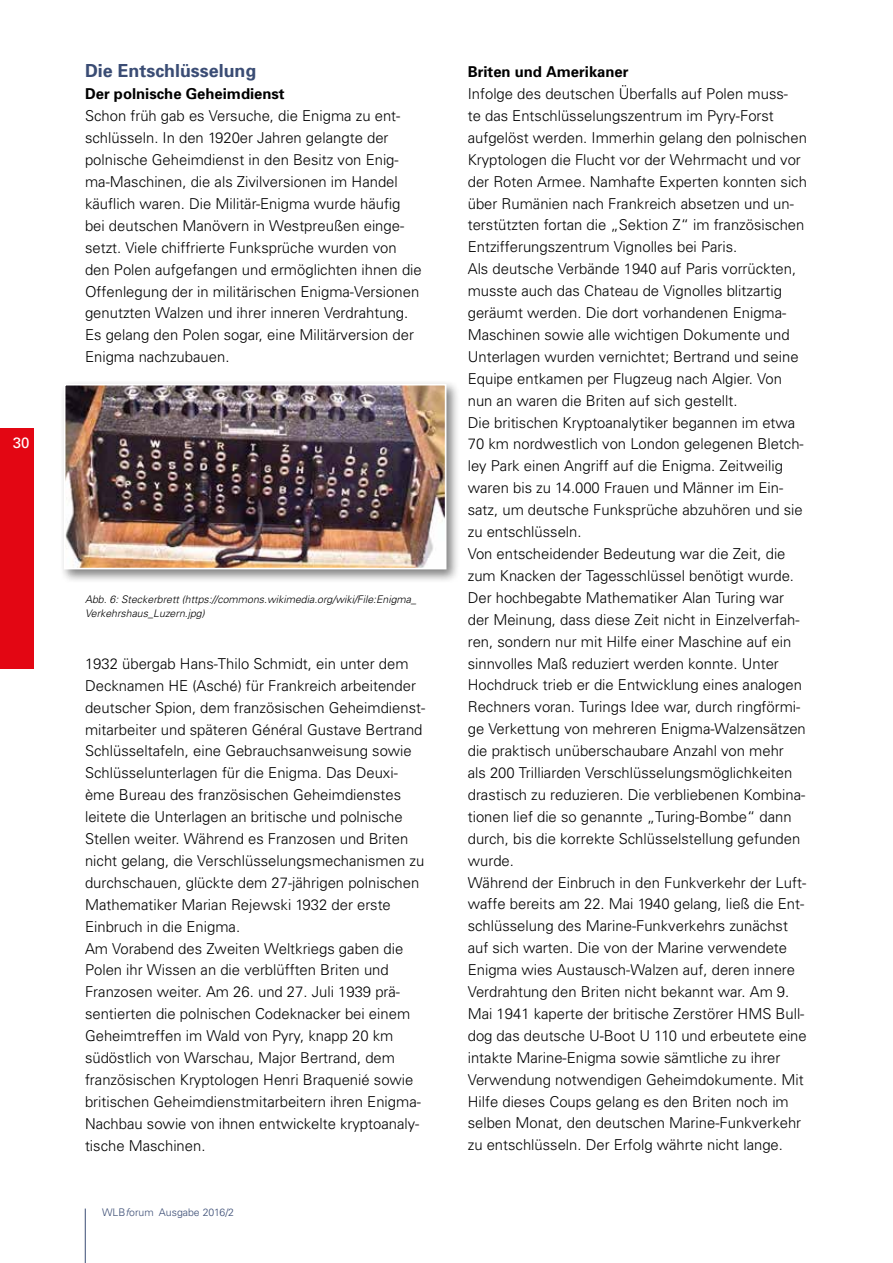
<style>
.page{position:relative;width:893px;height:1263px;background:#fff}
.page>*{position:absolute;margin:0;border:0;box-sizing:border-box;transform-origin:0 0}
.t1{font:700 18px "Univers";color:#3a4c74}
.t2{font:300 15px/21.9px "Univers";color:#000}
.t3{font:700 15px "Univers";color:#000}
.t4{font:15px "Univers";color:#fff}
.t5{font:italic 300 10.5px/14.2px "Univers";color:#000}
.t6{font:10.5px "Univers Light 3";color:#3a4c74}
.s1{font-family:"Univers Light Oblique 3"}
</style>
<div class="page">
<hr style="left:85px;top:1208px;width:1px;height:55px;background:#3a4c74">
<div style="left:0;top:428px;width:34px;height:240px;background:#e30613"></div>
<div style="left:60px;top:380px;width:400px;height:203px;background:#000;opacity:.5"></div>
<img style="left:67px;top:387px;width:376px;height:179px">
<div style="left:64px;top:384px;width:382px;height:185px;border:2px solid #fff"></div>
<p class="t4" style="left:13px;top:434px;width:18px">30</p>
<p class="t1" style="left:85px;top:60px;width:173px">Die Entschlüsselung</p>
<p class="t3" style="left:85px;top:84px;width:201px">Der polnische Geheimdienst</p>
<p class="t2" style="left:85px;top:105px;width:338px">Schon früh gab es Versuche, die Enigma zu ent&shy;schlüsseln. In den 1920er Jahren gelangte der polnische Geheimdienst in den Besitz von Enig&shy;ma-Maschinen, die als Zivilversionen im Handel käuflich waren. Die Militär-Enigma wurde häufig bei deutschen Manövern in Westpreußen einge&shy;setzt. Viele chiffrierte Funksprüche wurden von den Polen aufgefangen und ermöglichten ihnen die Offenlegung der in militärischen Enigma-Versionen genutzten Walzen und ihrer inneren Verdrahtung.<br>Es gelang den Polen sogar, eine Militärversion der Enigma nachzubauen.</p>
<p class="t5" style="left:85px;top:592px;width:333px">Abb. 6: Steckerbrett (https://commons.wikimedia.org/wiki/File:Enigma_<br>Verkehrshaus_Luzern.jpg)</p>
<p class="t2" style="left:85px;top:652px;width:342px">1932 übergab Hans-Thilo Schmidt, ein unter dem Decknamen HE (Asché) für Frankreich arbeitender deutscher Spion, dem französischen Geheimdienst&shy;mitarbeiter und späteren Général Gustave Bertrand Schlüsseltafeln, eine Gebrauchsanweisung sowie Schlüsselunterlagen für die Enigma. Das Deuxi&shy;ème Bureau des französischen Geheimdienstes leitete die Unterlagen an britische und polnische Stellen weiter. Während es Franzosen und Briten nicht gelang, die Verschlüsselungsmechanismen zu durchschauen, glückte dem 27-jährigen polnischen Mathematiker Marian Rejewski 1932 der erste Einbruch in die Enigma.<br>Am Vorabend des Zweiten Weltkriegs gaben die Polen ihr Wissen an die verblüfften Briten und Franzosen weiter. Am 26. und 27. Juli 1939 prä&shy;sentierten die polnischen Codeknacker bei einem Geheimtreffen im Wald von Pyry, knapp 20 km südöstlich von Warschau, Major Bertrand, dem französischen Kryptologen Henri Braquenié sowie britischen Geheimdienstmitarbeitern ihren Enigma-Nachbau sowie von ihnen entwickelte kryptoanaly&shy;tische Maschinen.</p>
<p class="t6" style="left:102px;top:1206px;width:134px">WLB<span class="s1">f</span>orum Ausgabe 2016/2</p>
<p class="t3" style="left:468px;top:62px;width:162px">Briten und Amerikaner</p>
<p class="t2" style="left:468px;top:82px;width:341px">Infolge des deutschen Überfalls auf Polen muss-<br>te das Entschlüsselungszentrum im Pyry-Forst aufgelöst werden. Immerhin gelang den polnischen Kryptologen die Flucht vor der Wehrmacht und vor der Roten Armee. Namhafte Experten konnten sich über Rumänien nach Frankreich absetzen und un&shy;terstützten fortan die „Sektion Z“ im französischen Entzifferungszentrum Vignolles bei Paris.<br>Als deutsche Verbände 1940 auf Paris vorrückten, musste auch das Chateau de Vignolles blitzartig geräumt werden. Die dort vorhandenen Enigma-Maschinen sowie alle wichtigen Dokumente und Unterlagen wurden vernichtet; Bertrand und seine Equipe entkamen per Flugzeug nach Algier. Von nun an waren die Briten auf sich gestellt.<br>Die britischen Kryptoanalytiker begannen im etwa 70 km nordwestlich von London gelegenen Bletch&shy;ley Park einen Angriff auf die Enigma. Zeitweilig waren bis zu 14.000 Frauen und Männer im Ein&shy;satz, um deutsche Funksprüche abzuhören und sie zu entschlüsseln.<br>Von entscheidender Bedeutung war die Zeit, die zum Knacken der Tagesschlüssel benötigt wurde.<br>Der hochbegabte Mathematiker Alan Turing war der Meinung, dass diese Zeit nicht in Einzelverfah&shy;ren, sondern nur mit Hilfe einer Maschine auf ein sinnvolles Maß reduziert werden konnte. Unter Hochdruck trieb er die Entwicklung eines analogen Rechners voran. Turings Idee war, durch ringförmi&shy;ge Verkettung von mehreren Enigma-Walzensätzen die praktisch unüberschaubare Anzahl von mehr<br>als 200 Trilliarden Verschlüsselungsmöglichkeiten drastisch zu reduzieren. Die verbliebenen Kombina&shy;tionen lief die so genannte „Turing-Bombe“ dann durch, bis die korrekte Schlüsselstellung gefunden wurde.<br>Während der Einbruch in den Funkverkehr der Luft&shy;waffe bereits am 22. Mai 1940 gelang, ließ die Ent&shy;schlüsselung des Marine-Funkverkehrs zunächst auf sich warten. Die von der Marine verwendete Enigma wies Austausch-Walzen auf, deren innere Verdrahtung den Briten nicht bekannt war. Am 9.<br>Mai 1941 kaperte der britische Zerstörer HMS Bull&shy;dog das deutsche U-Boot U 110 und erbeutete eine intakte Marine-Enigma sowie sämtliche zu ihrer Verwendung notwendigen Geheimdokumente. Mit Hilfe dieses Coups gelang es den Briten noch im selben Monat, den deutschen Marine-Funkverkehr zu entschlüsseln. Der Erfolg währte nicht lange.</p>
</div>
